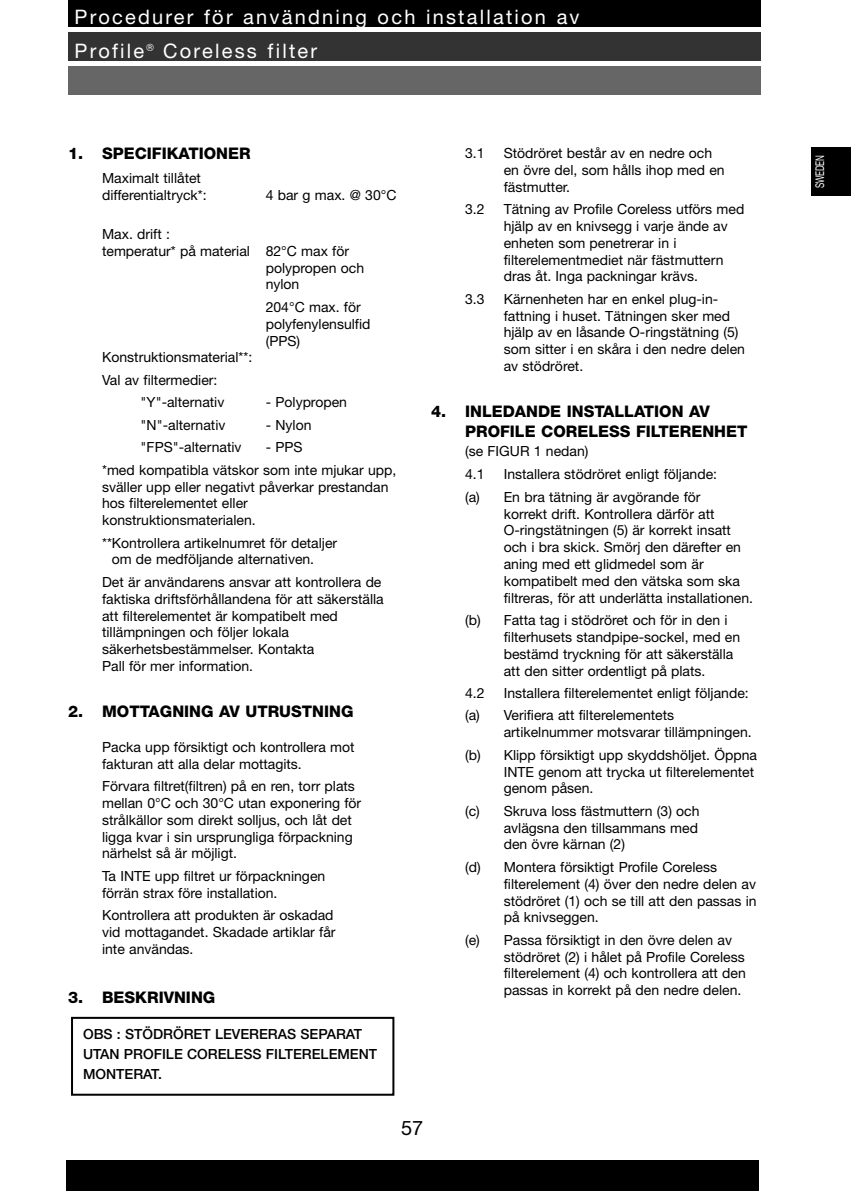
<style>
.page{position:relative;width:851px;height:1191px;background:#fff}
.page>*{position:absolute;margin:0;border:0;box-sizing:border-box;transform-origin:0 0}
.t1{font:20px/34px "Helvetica Neue";letter-spacing:.11em;color:#fff}
.t2{font:20px "Helvetica Neue";color:#000}
.t3{font:800 16px/19.2px "Helvetica Neue";color:#000}
.t4{font:14px/16.8px "Helvetica Neue";color:#000}
.t5{font:500 14px/20px "Helvetica Neue";color:#000}
.t6{font:12px "Helvetica Neue";letter-spacing:-.02em;color:#fff;scale:.67 1}
</style>
<div class="page">
<div style="left:811px;top:148px;width:39px;height:48px;background:#000"></div>
<div style="left:66px;top:1160px;width:692px;height:31px;background:#000"></div>
<div style="left:68px;top:0;width:692px;height:27px;background:#000"></div>
<div style="left:68px;top:32px;width:692px;height:29px;background:#333"></div>
<div style="left:68px;top:66px;width:692px;height:29px;background:#666"></div>
<div style="left:71px;top:1016px;width:323px;height:79px;border:2px solid #000"></div>
<h1 class="t1" style="left:75px;top:2px;width:506px">Procedurer för användning och installation av<br>Profile <sup>®</sup> Coreless filter</h1>
<p class="t3" style="left:68px;top:146px;width:184px">1. SPECIFIKATIONER</p>
<p class="t4" style="left:102px;top:171px;width:106px">Maximalt tillåtet differentialtryck*:</p>
<p class="t4" style="left:266px;top:188px;width:132px">4 bar g max. @ 30°C</p>
<p class="t4" style="left:102px;top:227px;width:69px">Max. drift :</p>
<p class="t4" style="left:102px;top:244px;width:248px">temperatur* på material 82°C max för</p>
<p class="t4" style="left:266px;top:261px;width:100px">polypropen och</p>
<p class="t4" style="left:266px;top:277px;width:35px">nylon</p>
<p class="t4" style="left:266px;top:300px;width:106px">204°C max. för polyfenylensulfid (PPS)</p>
<p class="t4" style="left:102px;top:350px;width:152px">Konstruktionsmaterial**:</p>
<p class="t4" style="left:102px;top:373px;width:117px">Val av filtermedier:</p>
<p class="t4" style="left:141px;top:395px;width:85px">"Y"-alternativ</p>
<p class="t4" style="left:266px;top:395px;width:83px">- Polypropen</p>
<p class="t4" style="left:141px;top:418px;width:86px">"N"-alternativ</p>
<p class="t4" style="left:266px;top:418px;width:47px">- Nylon</p>
<p class="t4" style="left:141px;top:440px;width:102px">"FPS"-alternativ</p>
<p class="t4" style="left:102px;top:437px;width:296px;line-height:22.4px;text-indent:164px">- PPS<br>*med kompatibla vätskor som inte mjukar upp,</p>
<p class="t4" style="left:102px;top:479px;width:288px">sväller upp eller negativt påverkar prestandan hos filterelementet eller konstruktionsmaterialen.</p>
<p class="t4" style="left:112px;top:535px;width:227px;text-indent:-10px">**Kontrollera artikelnumret för detaljer om de medföljande alternativen.</p>
<p class="t4" style="left:102px;top:575px;width:283px">Det är användarens ansvar att kontrollera de faktiska driftsförhållandena för att säkerställa att filterelementet är kompatibelt med tillämpningen och följer lokala säkerhetsbestämmelser. Kontakta<br>Pall för mer information.</p>
<p class="t3" style="left:68px;top:703px;width:287px">2. MOTTAGNING AV UTRUSTNING</p>
<p class="t4" style="left:102px;top:740px;width:254px">Packa upp försiktigt och kontrollera mot fakturan att alla delar mottagits.</p>
<p class="t4" style="left:102px;top:779px;width:261px">Förvara filtret(filtren) på en ren, torr plats mellan 0°C och 30°C utan exponering för strålkällor som direkt solljus, och låt det ligga kvar i sin ursprungliga förpackning närhelst så är möjligt.</p>
<p class="t4" style="left:102px;top:869px;width:225px">Ta INTE upp filtret ur förpackningen förrän strax före installation.</p>
<p class="t4" style="left:102px;top:908px;width:235px">Kontrollera att produkten är oskadad vid mottagandet. Skadade artiklar får inte användas.</p>
<p class="t3" style="left:68px;top:988px;width:149px">3. BESKRIVNING</p>
<p class="t5" style="left:83px;top:1025px;width:295px">OBS : STÖDRÖRET LEVERERAS SEPARAT<br>UTAN PROFILE CORELESS FILTERELEMENT<br>MONTERAT.</p>
<p class="t4" style="left:465px;top:146px;width:21px">3.1</p>
<p class="t4" style="left:503px;top:146px;width:222px">Stödröret består av en nedre och en övre del, som hålls ihop med en fästmutter.</p>
<p class="t4" style="left:465px;top:202px;width:21px">3.2</p>
<p class="t4" style="left:503px;top:202px;width:242px">Tätning av Profile Coreless utförs med hjälp av en knivsegg i varje ände av enheten som penetrerar in i filterelementmediet när fästmuttern dras åt. Inga packningar krävs.</p>
<p class="t4" style="left:465px;top:292px;width:21px">3.3</p>
<p class="t4" style="left:503px;top:292px;width:243px">Kärnenheten har en enkel plug-in&shy;fattning i huset. Tätningen sker med hjälp av en låsande O-ringstätning (5) som sitter i en skåra i den nedre delen av stödröret.</p>
<p class="t3" style="left:465px;top:403px;width:284px;text-indent:-34px">4. INLEDANDE INSTALLATION AV<br>PROFILE CORELESS FILTERENHET</p>
<p class="t4" style="left:465px;top:440px;width:125px;line-height:23.4px">(se FIGUR 1 nedan)<br>4.1</p>
<p class="t4" style="left:465px;top:464px;width:253px;line-height:22.4px;text-indent:39px">Installera stödröret enligt följande: (a) En bra tätning är avgörande för</p>
<p class="t4" style="left:503px;top:506px;width:251px">korrekt drift. Kontrollera därför att O-ringstätningen (5) är korrekt insatt och i bra skick. Smörj den därefter en aning med ett glidmedel som är kompatibelt med den vätska som ska filtreras, för att underlätta installationen.</p>
<p class="t4" style="left:503px;top:613px;width:238px;text-indent:-39px">(b) Fatta tag i stödröret och för in den i filterhusets standpipe-sockel, med en bestämd tryckning för att säkerställa att den sitter ordentligt på plats.</p>
<p class="t4" style="left:465px;top:686px;width:21px">4.2</p>
<p class="t4" style="left:465px;top:683px;width:285px;line-height:22.4px;text-indent:39px">Installera filterelementet enligt följande: (a) Verifiera att filterelementets</p>
<p class="t4" style="left:465px;top:722px;width:293px;line-height:22.4px;text-indent:39px">artikelnummer motsvarar tillämpningen. (b) Klipp försiktigt upp skyddshöljet. Öppna</p>
<p class="t4" style="left:503px;top:764px;width:252px">INTE genom att trycka ut filterelementet genom påsen.</p>
<p class="t4" style="left:503px;top:804px;width:197px;text-align:justify;text-indent:-39px">(c) Skruva loss fästmuttern (3) och avlägsna den tillsammans med den övre kärnan (2)</p>
<p class="t4" style="left:503px;top:860px;width:254px;text-indent:-39px">(d) Montera försiktigt Profile Coreless filterelement (4) över den nedre delen av stödröret (1) och se till att den passas in på knivseggen.</p>
<p class="t4" style="left:503px;top:932px;width:244px;text-indent:-39px">(e) Passa försiktigt in den övre delen av stödröret (2) i hålet på Profile Coreless filterelement (4) och kontrollera att den passas in korrekt på den nedre delen.</p>
<h1 class="t2" style="left:401px;top:1121px;width:24px">57</h1>
<p class="t6" style="left:815px;top:188px;width:51px;rotate:-90deg">SWEDEN</p>
</div>
